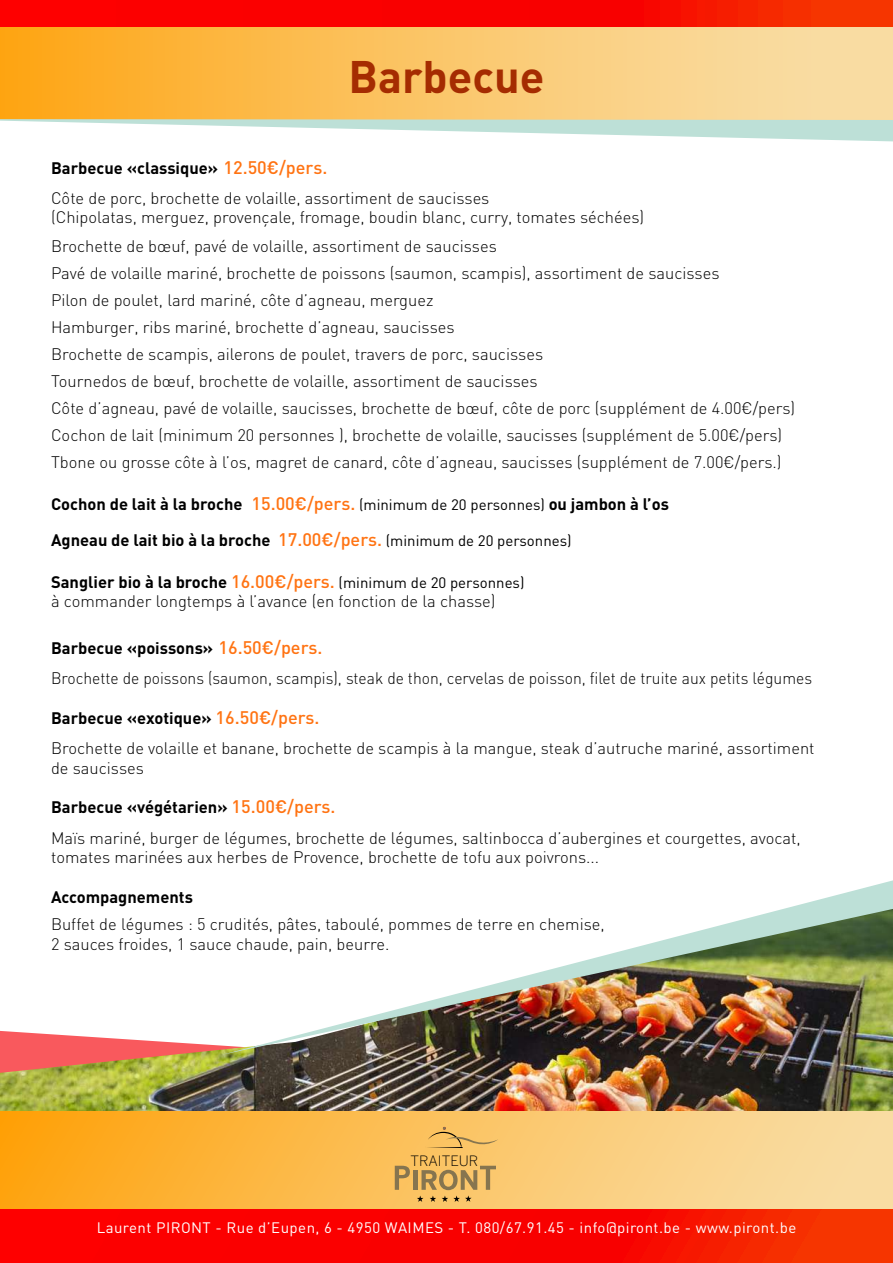
<style>
.page{position:relative;width:893px;height:1263px;background:#fff}
.page>*{position:absolute;margin:0;border:0;box-sizing:border-box;transform-origin:0 0}
.t1{font:700 45px "DIN";color:#a52c01}
.t2{font:300 16.5px/27px "DIN";color:#000}
.t3{font:700 16.5px "DIN";color:#000}
.t4{font:300 16.5px/30px "DIN";color:#000;scale:.95 1}
.t5{font:15px "DIN";letter-spacing:.03em;color:#fff}
.t6{font:15px "DIN";color:#000}
.t7{font:300 14.1px "Benton Sans";color:#000}
.s1{font-weight:700}
.s2{font-weight:500;font-size:18px;color:#ff7312}
.s3{font-weight:400;font-size:15px}
.s4{font-weight:700;font-size:16.5px}
</style>
<div class="page">
<div style="left:0;top:0;width:893px;height:119px;background:linear-gradient(to right,#fea719,#f8e3b3)"></div>
<img style="left:0;top:1030px;width:893px;height:81px">
<img style="left:221px;top:880px;width:672px;height:175px">
<div style="left:0;top:1111px;width:893px;height:152px;background:linear-gradient(to right,#fea010,#f8ddac)"></div>
<svg style="left:0;top:119px;width:893px;height:22px"></svg>
<svg style="left:395px;top:1166px;width:15px;height:24px"></svg>
<hr style="left:413px;top:1170px;width:4px;height:20px;background:#86754f">
<svg style="left:417px;top:1166px;width:79px;height:36px;background:#d4aa5f"></svg>
<svg style="left:426px;top:1127px;width:72px;height:21px;background:#ebb85f"></svg>
<svg style="left:0;top:1210px;width:893px;height:53px;background:#f90a00"></svg>
<svg style="left:0;top:0;width:893px;height:27px;background:#f90a00"></svg>
<h1 class="t1" style="left:348px;top:47px;width:198px">Barbecue</h1>
<p class="t2" style="left:51px;top:152px;width:440px;line-height:30px"><span class="s1">Barbecue «classique»</span> <span class="s2">12.50€/pers.<br></span>Côte de porc, brochette de volaille, assortiment de saucisses</p>
<p class="t2" style="left:51px;top:202px;width:595px;line-height:28.5px">(Chipolatas, merguez, provençale, fromage, boudin blanc, curry, tomates séchées)<br>Brochette de bœuf, pavé de volaille, assortiment de saucisses</p>
<p class="t2" style="left:51px;top:258px;width:746px">Pavé de volaille mariné, brochette de poissons (saumon, scampis), assortiment de saucisses<br>Pilon de poulet, lard mariné, côte d’agneau, merguez<br>Hamburger, ribs mariné, brochette d’agneau, saucisses<br>Brochette de scampis, ailerons de poulet, travers de porc, saucisses<br>Tournedos de bœuf, brochette de volaille, assortiment de saucisses<br>Côte d’agneau, pavé de volaille, saucisses, brochette de bœuf, côte de porc (supplément de 4.00€/pers)<br>Cochon de lait (minimum 20 personnes ), brochette de volaille, saucisses (supplément de 5.00€/pers)<br>Tbone ou grosse côte à l’os, magret de canard, côte d’agneau, saucisses (supplément de 7.00€/pers.)</p>
<p class="t3" style="left:51px;top:492px;width:619px">Cochon de lait à la broche <span class="s2">15.00€/pers.</span> <span class="s3">(minimum de 20 personnes)</span> ou jambon à l’os</p>
<p class="t3" style="left:51px;top:529px;width:522px">Agneau de lait bio à la broche <span class="s2">17.00€/pers.</span> <span class="s3">(minimum de 20 personnes)</span></p>
<p class="t6" style="left:51px;top:574px;width:475px"><span class="s4">Sanglier bio à la broche</span> <span class="s2">16.00€/pers.</span> (minimum de 20 personnes)</p>
<p class="t2" style="left:51px;top:587px;width:446px">à commander longtemps à l’avance (en fonction de la chasse)</p>
<p class="t4" style="left:51px;top:633px;width:803px"><span class="s1">Barbecue «poissons»</span> <span class="s2">16.50€/pers.<br></span>Brochette de poissons (saumon, scampis), steak de thon, cervelas de poisson, filet de truite aux petits légumes</p>
<p class="t2" style="left:51px;top:702px;width:765px;line-height:30px"><span class="s1">Barbecue «exotique»</span> <span class="s2">16.50€/pers.<br></span>Brochette de volaille et banane, brochette de scampis à la mangue, steak d’autruche mariné, assortiment</p>
<p class="t2" style="left:51px;top:754px;width:94px">de saucisses</p>
<p class="t2" style="left:51px;top:792px;width:751px;line-height:30px"><span class="s1">Barbecue «végétarien»</span> <span class="s2">15.00€/pers.<br></span>Maïs mariné, burger de légumes, brochette de légumes, saltinbocca d’aubergines et courgettes, avocat,</p>
<p class="t2" style="left:51px;top:843px;width:550px">tomates marinées aux herbes de Provence, brochette de tofu aux poivrons...</p>
<p class="t3" style="left:51px;top:886px;width:143px">Accompagnements</p>
<p class="t2" style="left:51px;top:913px;width:555px;line-height:19.8px">Buffet de légumes : 5 crudités, pâtes, taboulé, pommes de terre en chemise,<br>2 sauces froides, 1 sauce chaude, pain, beurre.</p>
<p class="t7" style="left:410px;top:1152px;width:69px">TRAITEUR</p>
<p class="t5" style="left:97px;top:1219px;width:701px">Laurent PIRONT - Rue d’Eupen, 6 - 4950 WAIMES - T. 080/67.91.45 - info@piront.be - www.piront.be</p>
</div>
